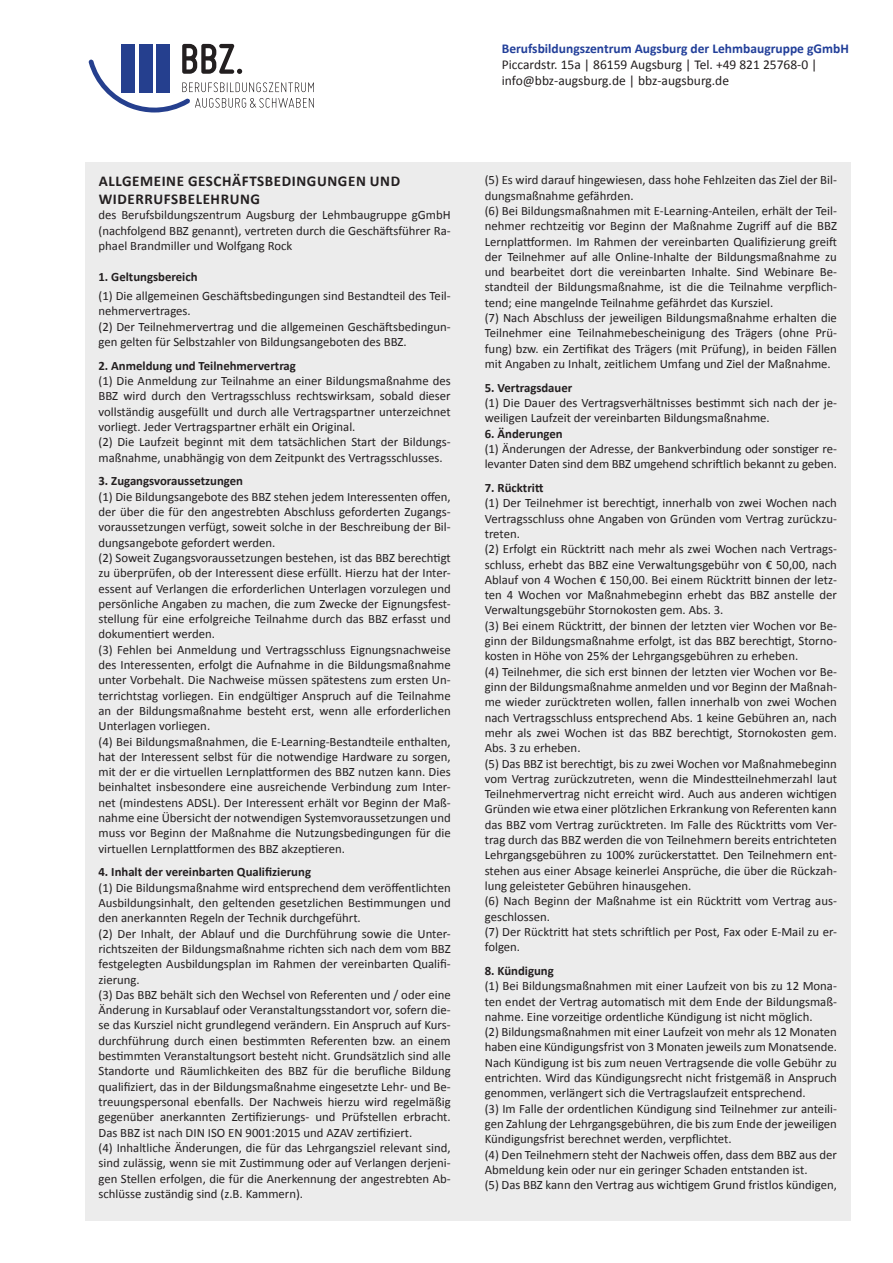
<style>
.page{position:relative;width:893px;height:1263px;background:#fff}
.page>*{position:absolute;margin:0;border:0;box-sizing:border-box;transform-origin:0 0}
.t1{font:700 15px/18px "Calibri";letter-spacing:.04em;color:#231f20}
.t2{font:13.5px/16.2px "Calibri";color:#231f20}
.t3{font:700 13.5px "Calibri";color:#223f99}
.t4{font:12.75px/15.3px "Calibri";color:#231f20}
.t5{font:700 12.75px "Calibri";color:#231f20}
</style>
<div class="page">
<div style="left:85px;top:162px;width:765px;height:1058px;background:#ececec"></div>
<svg style="left:89px;top:44px;width:225px;height:68px"></svg>
<p class="t3" style="left:502px;top:40px;width:349px">Berufsbildungszentrum Augsburg der Lehmbaugruppe gGmbH</p>
<p class="t2" style="left:502px;top:56px;width:317px">Piccardstr. 15a | 86159 Augsburg | Tel. +49 821 25768-0 | info@bbz-augsburg.de | bbz-augsburg.de</p>
<p class="t1" style="left:99px;top:172px;width:303px">ALLGEMEINE GESCHÄFTSBEDINGUNGEN UND<br>WIDERRUFSBELEHRUNG</p>
<p class="t4" style="left:99px;top:207px;width:354px;text-align:justify">des Berufsbildungszentrum Augsburg der Lehmbaugruppe gGmbH (nachfolgend BBZ genannt), vertreten durch die Geschäftsführer Ra&shy;phael Brandmiller und Wolfgang Rock</p>
<p class="t5" style="left:99px;top:268px;width:101px">1. Geltungsbereich</p>
<p class="t4" style="left:99px;top:288px;width:354px">(1) Die allgemeinen Geschäftsbedingungen sind Bestandteil des Teil&shy;nehmervertrages.<br>(2) Der Teilnehmervertrag und die allgemeinen Geschäftsbedingun&shy;gen gelten für Selbstzahler von Bildungsangeboten des BBZ.</p>
<p class="t5" style="left:99px;top:357px;width:199px">2. Anmeldung und Teilnehmervertrag</p>
<p class="t4" style="left:99px;top:373px;width:354px">(1) Die Anmeldung zur Teilnahme an einer Bildungsmaßnahme des BBZ wird durch den Vertragsschluss rechtswirksam, sobald dieser vollständig ausgefüllt und durch alle Vertragspartner unterzeichnet vorliegt. Jeder Vertragspartner erhält ein Original.<br>(2) Die Laufzeit beginnt mit dem tatsächlichen Start der Bildungs&shy;maßnahme, unabhängig von dem Zeitpunkt des Vertragsschlusses.</p>
<p class="t5" style="left:99px;top:473px;width:146px">3. Zugangsvoraussetzungen</p>
<p class="t4" style="left:99px;top:489px;width:354px">(1) Die Bildungsangebote des BBZ stehen jedem Interessenten offen, der über die für den angestrebten Abschluss geforderten Zugangs&shy;voraussetzungen verfügt, soweit solche in der Beschreibung der Bil&shy;dungsangebote gefordert werden.<br>(2) Soweit Zugangsvoraussetzungen bestehen, ist das BBZ berechtigt zu überprüfen, ob der Interessent diese erfüllt. Hierzu hat der Inter&shy;essent auf Verlangen die erforderlichen Unterlagen vorzulegen und persönliche Angaben zu machen, die zum Zwecke der Eignungsfest&shy;stellung für eine erfolgreiche Teilnahme durch das BBZ erfasst und dokumentiert werden.<br>(3) Fehlen bei Anmeldung und Vertragsschluss Eignungsnachweise des Interessenten, erfolgt die Aufnahme in die Bildungsmaßnahme unter Vorbehalt. Die Nachweise müssen spätestens zum ersten Un&shy;terrichtstag vorliegen. Ein endgültiger Anspruch auf die Teilnahme an der Bildungsmaßnahme besteht erst, wenn alle erforderlichen Unterlagen vorliegen.<br>(4) Bei Bildungsmaßnahmen, die E-Learning-Bestandteile enthalten, hat der Interessent selbst für die notwendige Hardware zu sorgen, mit der er die virtuellen Lernplattformen des BBZ nutzen kann. Dies beinhaltet insbesondere eine ausreichende Verbindung zum Inter&shy;net (mindestens ADSL). Der Interessent erhält vor Beginn der Maß&shy;nahme eine Übersicht der notwendigen Systemvoraussetzungen und muss vor Beginn der Maßnahme die Nutzungsbedingungen für die virtuellen Lernplattformen des BBZ akzeptieren.</p>
<p class="t5" style="left:99px;top:864px;width:214px">4. Inhalt der vereinbarten Qualifizierung</p>
<p class="t4" style="left:99px;top:880px;width:354px">(1) Die Bildungsmaßnahme wird entsprechend dem veröffentlichten Ausbildungsinhalt, den geltenden gesetzlichen Bestimmungen und den anerkannten Regeln der Technik durchgeführt.<br>(2) Der Inhalt, der Ablauf und die Durchführung sowie die Unter&shy;richtszeiten der Bildungsmaßnahme richten sich nach dem vom BBZ festgelegten Ausbildungsplan im Rahmen der vereinbarten Qualifi&shy;zierung.<br>(3) Das BBZ behält sich den Wechsel von Referenten und / oder eine Änderung in Kursablauf oder Veranstaltungsstandort vor, sofern die&shy;se das Kursziel nicht grundlegend verändern. Ein Anspruch auf Kurs&shy;durchführung durch einen bestimmten Referenten bzw. an einem bestimmten Veranstaltungsort besteht nicht. Grundsätzlich sind alle Standorte und Räumlichkeiten des BBZ für die berufliche Bildung qualifiziert, das in der Bildungsmaßnahme eingesetzte Lehr- und Be&shy;treuungspersonal ebenfalls. Der Nachweis hierzu wird regelmäßig gegenüber anerkannten Zertifizierungs- und Prüfstellen erbracht.<br>Das BBZ ist nach DIN ISO EN 9001:2015 und AZAV zertifiziert.<br>(4) Inhaltliche Änderungen, die für das Lehrgangsziel relevant sind, sind zulässig, wenn sie mit Zustimmung oder auf Verlangen derjeni&shy;gen Stellen erfolgen, die für die Anerkennung der angestrebten Ab&shy;schlüsse zuständig sind (z.B. Kammern).</p>
<p class="t4" style="left:485px;top:172px;width:354px">(5) Es wird darauf hingewiesen, dass hohe Fehlzeiten das Ziel der Bil&shy;dungsmaßnahme gefährden.<br>(6) Bei Bildungsmaßnahmen mit E-Learning-Anteilen, erhält der Teil&shy;nehmer rechtzeitig vor Beginn der Maßnahme Zugriff auf die BBZ Lernplattformen. Im Rahmen der vereinbarten Qualifizierung greift der Teilnehmer auf alle Online-Inhalte der Bildungsmaßnahme zu und bearbeitet dort die vereinbarten Inhalte. Sind Webinare Be&shy;standteil der Bildungsmaßnahme, ist die die Teilnahme verpflich&shy;tend; eine mangelnde Teilnahme gefährdet das Kursziel.<br>(7) Nach Abschluss der jeweiligen Bildungsmaßnahme erhalten die Teilnehmer eine Teilnahmebescheinigung des Trägers (ohne Prü&shy;fung) bzw. ein Zertifikat des Trägers (mit Prüfung), in beiden Fällen mit Angaben zu Inhalt, zeitlichem Umfang und Ziel der Maßnahme.</p>
<p class="t5" style="left:485px;top:379px;width:89px">5. Vertragsdauer</p>
<p class="t4" style="left:485px;top:395px;width:354px">(1) Die Dauer des Vertragsverhältnisses bestimmt sich nach der je&shy;weiligen Laufzeit der vereinbarten Bildungsmaßnahme.</p>
<p class="t5" style="left:485px;top:425px;width:79px">6. Änderungen</p>
<p class="t4" style="left:485px;top:441px;width:354px">(1) Änderungen der Adresse, der Bankverbindung oder sonstiger re&shy;levanter Daten sind dem BBZ umgehend schriftlich bekannt zu geben.</p>
<p class="t5" style="left:485px;top:480px;width:60px">7. Rücktritt</p>
<p class="t4" style="left:485px;top:495px;width:354px">(1) Der Teilnehmer ist berechtigt, innerhalb von zwei Wochen nach Vertragsschluss ohne Angaben von Gründen vom Vertrag zurückzu&shy;treten.<br>(2) Erfolgt ein Rücktritt nach mehr als zwei Wochen nach Vertrags&shy;schluss, erhebt das BBZ eine Verwaltungsgebühr von € 50,00, nach Ablauf von 4 Wochen € 150,00. Bei einem Rücktritt binnen der letz&shy;ten 4 Wochen vor Maßnahmebeginn erhebt das BBZ anstelle der Verwaltungsgebühr Stornokosten gem. Abs. 3.<br>(3) Bei einem Rücktritt, der binnen der letzten vier Wochen vor Be&shy;ginn der Bildungsmaßnahme erfolgt, ist das BBZ berechtigt, Storno&shy;kosten in Höhe von 25% der Lehrgangsgebühren zu erheben.<br>(4) Teilnehmer, die sich erst binnen der letzten vier Wochen vor Be&shy;ginn der Bildungsmaßnahme anmelden und vor Beginn der Maßnah&shy;me wieder zurücktreten wollen, fallen innerhalb von zwei Wochen nach Vertragsschluss entsprechend Abs. 1 keine Gebühren an, nach mehr als zwei Wochen ist das BBZ berechtigt, Stornokosten gem.<br>Abs. 3 zu erheben.<br>(5) Das BBZ ist berechtigt, bis zu zwei Wochen vor Maßnahmebeginn vom Vertrag zurückzutreten, wenn die Mindestteilnehmerzahl laut Teilnehmervertrag nicht erreicht wird. Auch aus anderen wichtigen Gründen wie etwa einer plötzlichen Erkrankung von Referenten kann das BBZ vom Vertrag zurücktreten. Im Falle des Rücktritts vom Ver&shy;trag durch das BBZ werden die von Teilnehmern bereits entrichteten Lehrgangsgebühren zu 100% zurückerstattet. Den Teilnehmern ent&shy;stehen aus einer Absage keinerlei Ansprüche, die über die Rückzah&shy;lung geleisteter Gebühren hinausgehen.<br>(6) Nach Beginn der Maßnahme ist ein Rücktritt vom Vertrag aus&shy;geschlossen.<br>(7) Der Rücktritt hat stets schriftlich per Post, Fax oder E-Mail zu er&shy;folgen.</p>
<p class="t5" style="left:485px;top:962px;width:71px">8. Kündigung</p>
<p class="t4" style="left:485px;top:978px;width:354px">(1) Bei Bildungsmaßnahmen mit einer Laufzeit von bis zu 12 Mona&shy;ten endet der Vertrag automatisch mit dem Ende der Bildungsmaß&shy;nahme. Eine vorzeitige ordentliche Kündigung ist nicht möglich.<br>(2) Bildungsmaßnahmen mit einer Laufzeit von mehr als 12 Monaten haben eine Kündigungsfrist von 3 Monaten jeweils zum Monatsende.<br>Nach Kündigung ist bis zum neuen Vertragsende die volle Gebühr zu entrichten. Wird das Kündigungsrecht nicht fristgemäß in Anspruch genommen, verlängert sich die Vertragslaufzeit entsprechend.<br>(3) Im Falle der ordentlichen Kündigung sind Teilnehmer zur anteili&shy;gen Zahlung der Lehrgangsgebühren, die bis zum Ende der jeweiligen Kündigungsfrist berechnet werden, verpflichtet.<br>(4) Den Teilnehmern steht der Nachweis offen, dass dem BBZ aus der Abmeldung kein oder nur ein geringer Schaden entstanden ist.<br>(5) Das BBZ kann den Vertrag aus wichtigem Grund fristlos kündigen,</p>
</div>
